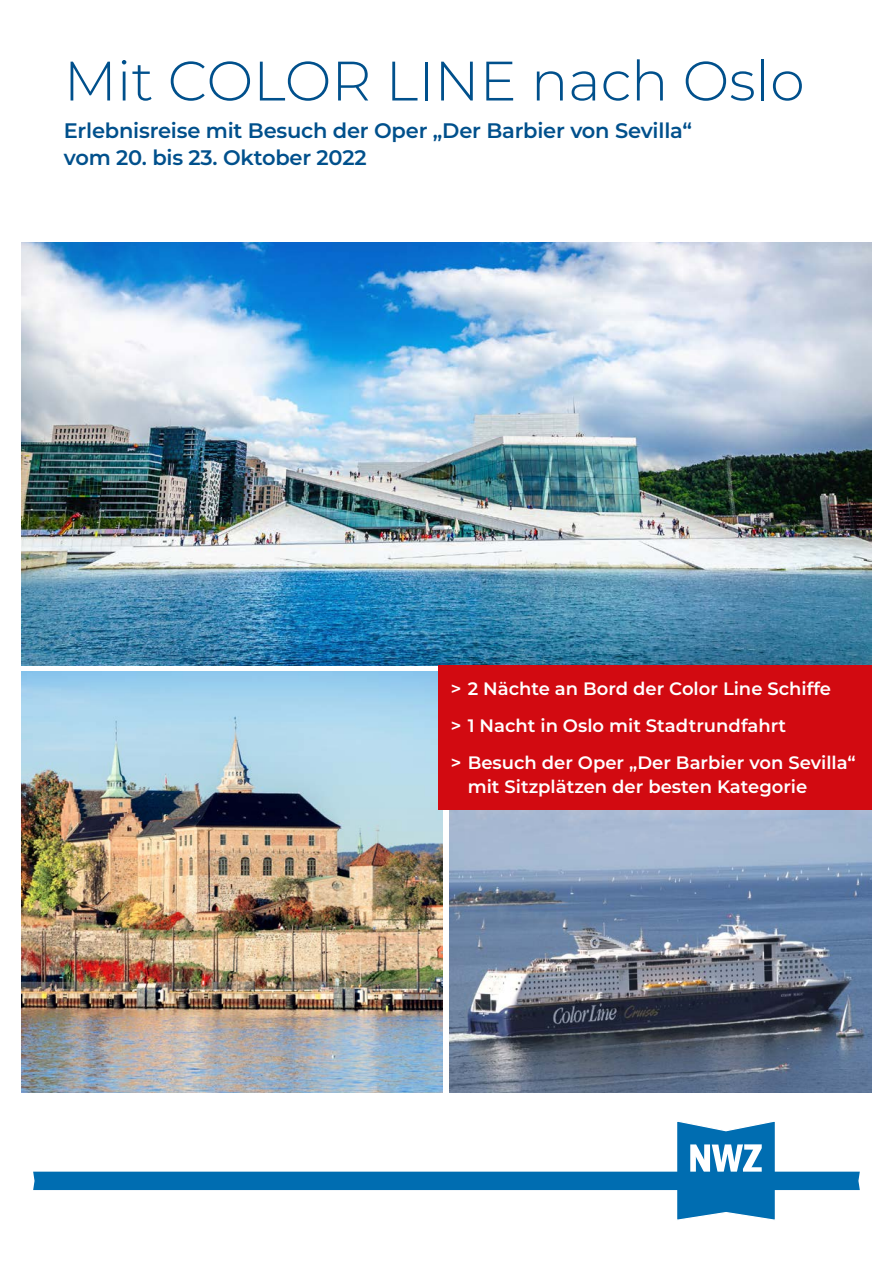
<style>
.page{position:relative;width:893px;height:1263px;background:#fff}
.page>*{position:absolute;margin:0;border:0;box-sizing:border-box;transform-origin:0 0}
.t1{font:300 55.5px "Montserrat";color:#00508c}
.t2{font:600 21px/27px "Montserrat";letter-spacing:-.01em;color:#00508c}
.t3{font:600 18px/36.8px "Montserrat";color:#fff}
</style>
<div class="page">
<svg style="left:33px;top:1121px;width:827px;height:99px"></svg>
<img style="left:21px;top:242px;width:851px;height:423px">
<img style="left:449px;top:810px;width:423px;height:283px">
<img style="left:21px;top:672px;width:421px;height:421px">
<div style="left:438px;top:665px;width:434px;height:145px;background:#d20a11"></div>
<h1 class="t1" style="left:64px;top:43px;width:742px">Mit COLOR LINE nach Oslo</h1>
<p class="t2" style="left:64px;top:116px;width:630px">Erlebnisreise mit Besuch der Oper „Der Barbier von Sevilla“ vom 20. bis 23. Oktober 2022</p>
<p class="t3" style="left:451px;top:670px;width:406px">&gt; 2 Nächte an Bord der Color Line Schiffe<br>&gt; 1 Nacht in Oslo mit Stadtrundfahrt<br>&gt; Besuch der Oper „Der Barbier von Sevilla“</p>
<p class="t3" style="left:468px;top:767px;width:341px">mit Sitzplätzen der besten Kategorie</p>
</div>
